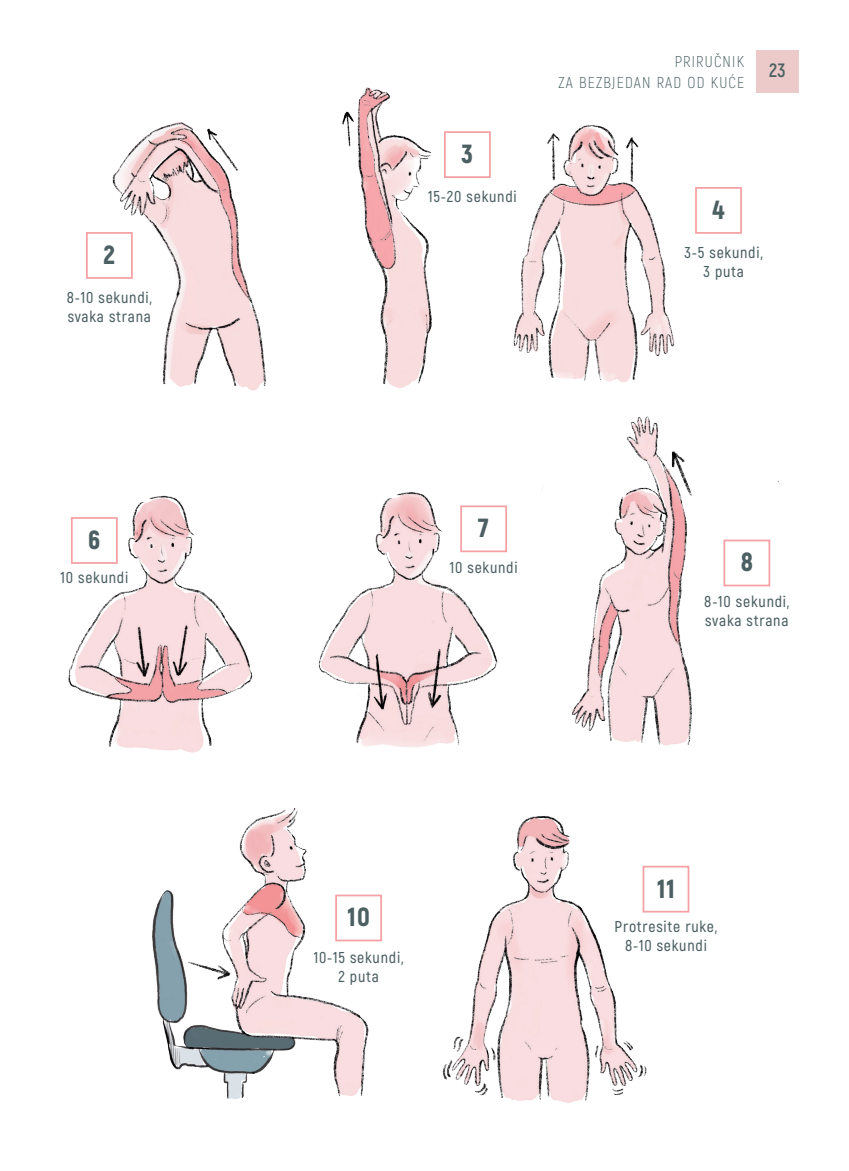
<style>
.page{position:relative;width:849px;height:1171px;background:#fff}
.page>*{position:absolute;margin:0;border:0;box-sizing:border-box;transform-origin:0 0}
.t1{font:900 26.25px "Akrobat";color:#4c6063}
.t2{font:700 19.25px "Akrobat";color:#4c6063}
.t3{font:600 15.75px "Akrobat";letter-spacing:.05em;color:#4c6063}
.t4{font:300 15.75px/21px "Akrobat";letter-spacing:.075em;color:#4c6063;text-align:right}
</style>
<div class="page">
<img style="left:68px;top:50px;width:731px;height:1053px">
<div style="left:86px;top:232px;width:47px;height:47px;border:2px solid #f5a1a4"></div>
<div style="left:71px;top:517px;width:47px;height:47px;border:2px solid #f5a1a4"></div>
<div style="left:444px;top:131px;width:46px;height:47px;border:2px solid #f5a1a4"></div>
<div style="left:460px;top:505px;width:47px;height:47px;border:2px solid #f5a1a4"></div>
<div style="left:335px;top:894px;width:47px;height:47px;border:2px solid #f5a1a4"></div>
<div style="left:695px;top:187px;width:46px;height:47px;border:2px solid #f5a1a4"></div>
<div style="left:723px;top:539px;width:47px;height:47px;border:2px solid #f5a1a4"></div>
<div style="left:642px;top:866px;width:47px;height:46px;border:2px solid #f5a1a4"></div>
<p class="t1" style="left:104px;top:238px;width:13px">2</p>
<p class="t3" style="left:67px;top:288px;width:87px">8-10 sekundi,</p>
<p class="t3" style="left:68px;top:307px;width:85px">svaka strana</p>
<p class="t1" style="left:88px;top:523px;width:14px">6</p>
<p class="t3" style="left:60px;top:568px;width:69px">10 sekundi</p>
<p class="t1" style="left:461px;top:137px;width:13px">3</p>
<p class="t3" style="left:428px;top:187px;width:90px">15-20 sekundi</p>
<p class="t4" style="left:558px;top:51px;width:187px">PRIRUČNIK<br>ZA BEZBJEDAN RAD OD KUĆE</p>
<p class="t2" style="left:769px;top:58px;width:18px">23</p>
<p class="t1" style="left:712px;top:193px;width:14px">4</p>
<p class="t3" style="left:684px;top:243px;width:80px">3-5 sekundi,</p>
<p class="t3" style="left:703px;top:262px;width:42px">3 puta</p>
<p class="t1" style="left:478px;top:511px;width:12px">7</p>
<p class="t3" style="left:449px;top:557px;width:69px">10 sekundi</p>
<p class="t1" style="left:740px;top:545px;width:14px">8</p>
<p class="t3" style="left:704px;top:592px;width:87px">8-10 sekundi,</p>
<p class="t3" style="left:705px;top:610px;width:85px">svaka strana</p>
<p class="t1" style="left:347px;top:900px;width:24px">10</p>
<p class="t3" style="left:313px;top:948px;width:91px">10-15 sekundi,</p>
<p class="t3" style="left:338px;top:967px;width:42px">2 puta</p>
<p class="t1" style="left:656px;top:871px;width:19px">11</p>
<p class="t3" style="left:614px;top:917px;width:104px">Protresite ruke,</p>
<p class="t3" style="left:625px;top:936px;width:83px">8-10 sekundi</p>
</div>
